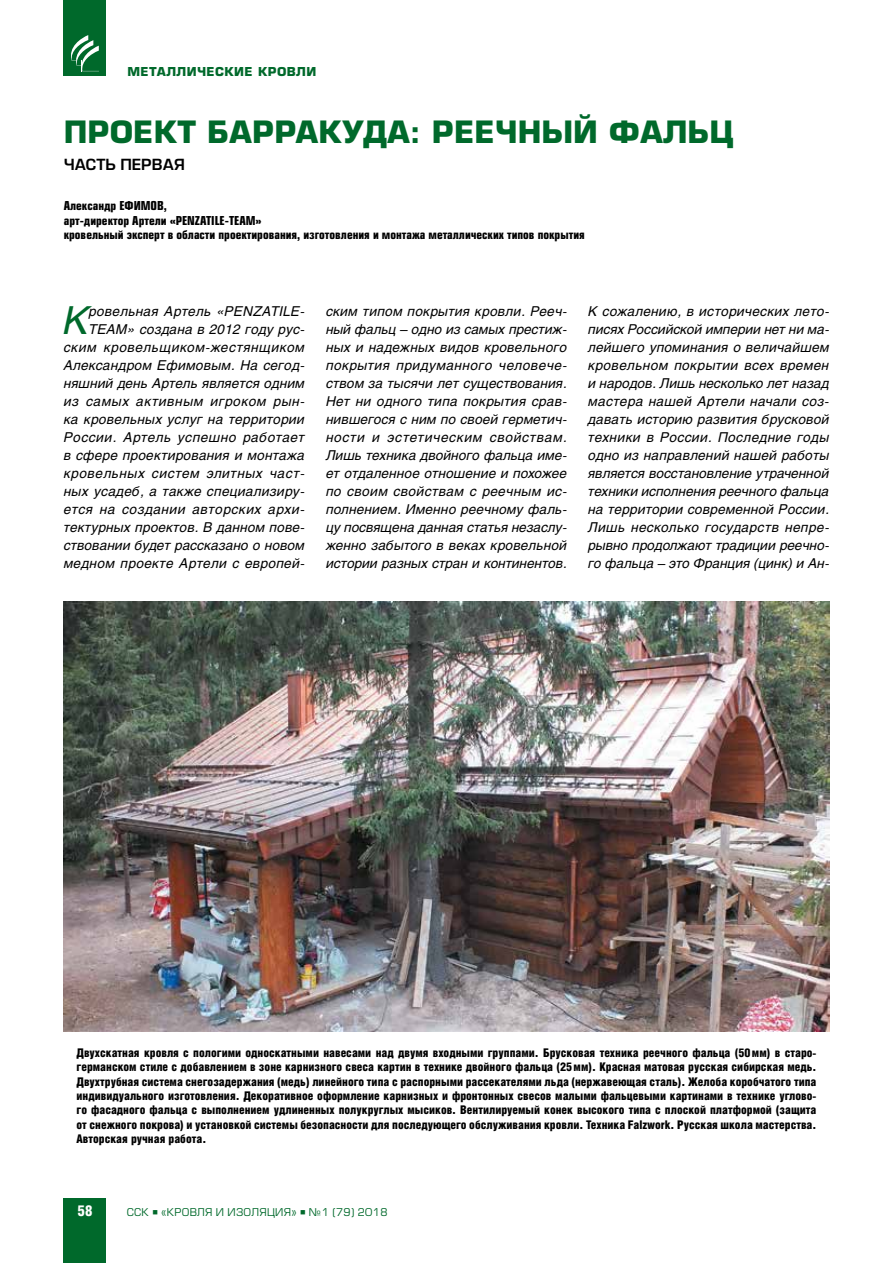
<style>
.page{position:relative;width:893px;height:1263px;background:#fff}
.page>*{position:absolute;margin:0;border:0;box-sizing:border-box;transform-origin:0 0}
.t1{font:italic 38.25px "Helios";color:#00692b}
.t2{font:700 30px "Europe";color:#00692b}
.t3{font:15px "Europe Demi";color:#000}
.t4{font:900 15px "Helios Cond";color:#fff}
.t5{font:italic 13.5px/18px "Helios";letter-spacing:.02em;color:#000;text-align:justify}
.t6{font:900 12px/14.4px "Helios Cond";color:#000;text-align:justify}
.t7{font:700 12px/14.4px "Europe Cond";color:#000}
.t8{font:700 12px "Europe";letter-spacing:.03em;color:#00692b}
.t9{font:10.5px "Europe";letter-spacing:.03em;color:#00692b}
</style>
<div class="page">
<div style="left:64px;top:1198px;width:42px;height:65px;background:#00692b"></div>
<div style="left:64px;top:0;width:42px;height:76px;background:#00692b"></div>
<svg style="left:71px;top:35px;width:28px;height:36px"></svg>
<img style="left:64px;top:601px;width:765px;height:431px">
<p class="t8" style="left:128px;top:64px;width:190px">МЕТАЛЛИЧЕСКИЕ КРОВЛИ</p>
<h2 class="t2" style="left:64px;top:114px;width:671px">ПРОЕКТ БАРРАКУДА: РЕЕЧНЫЙ ФАЛЬЦ</h2>
<p class="t3" style="left:64px;top:155px;width:123px">Часть первая</p>
<p class="t7" style="left:64px;top:198px;width:522px">Александр ЕФИМОВ,<br>арт-директор Артели «PENZATILE-TEAM»<br>кровельный эксперт в области проектирования, изготовления и монтажа металлических типов покрытия</p>
<p class="t5" style="left:64px;top:302px;width:243px;text-align:right">ровельная Артель «PENZATILE-TEAM» создана в 2012 году рус&shy;ским кровельщиком-жестянщиком Александром Ефимовым. На сегод&shy;няшний день Артель является одним из самых активным игроком рын&shy;ка кровельных услуг на территории России. Артель успешно работает в сфере проектирования и монтажа кровельных систем элитных част&shy;ных усадеб, а также специализиру&shy;ется на создании авторских архи&shy;тектурных проектов. В данном пове&shy;ствовании будет рассказано о новом медном проекте Артели с европей-</p>
<p class="t5" style="left:326px;top:302px;width:243px">ским типом покрытия кровли. Рееч&shy;ный фальц – одно из самых престиж&shy;ных и надежных видов кровельного покрытия придуманного человече&shy;ством за тысячи лет существования.<br>Нет ни одного типа покрытия срав&shy;нившегося с ним по своей герметич&shy;ности и эстетическим свойствам.<br>Лишь техника двойного фальца име&shy;ет отдаленное отношение и похожее по своим свойствам с реечным ис&shy;полнением. Именно реечному фаль&shy;цу посвящена данная статья незаслу&shy;женно забытого в веках кровельной истории разных стран и континентов.</p>
<p class="t5" style="left:588px;top:302px;width:243px">К сожалению, в исторических лето&shy;писях Российской империи нет ни ма&shy;лейшего упоминания о величайшем кровельном покрытии всех времен и народов. Лишь несколько лет назад мастера нашей Артели начали соз&shy;давать историю развития брусковой техники в России. Последние годы одно из направлений нашей работы является восстановление утраченной техники исполнения реечного фальца на территории современной России.<br>Лишь несколько государств непре&shy;рывно продолжают традиции реечно&shy;го фальца – это Франция (цинк) и Ан-</p>
<h1 class="t1" style="left:63px;top:297px;width:27px">К</h1>
<p class="t6" style="left:77px;top:1045px;width:741px">Двухскатная кровля с пологими односкатными навесами над двумя входными группами. Брусковая техника реечного фальца (50мм) в старо&shy;германском стиле с добавлением в зоне карнизного свеса картин в технике двойного фальца (25мм). Красная матовая русская сибирская медь.<br>Двухтрубная система снегозадержания (медь) линейного типа с распорными рассекателями льда (нержавеющая сталь). Желоба коробчатого типа индивидуального изготовления. Декоративное оформление карнизных и фронтонных свесов малыми фальцевыми картинами в технике углово&shy;го фасадного фальца с выполнением удлиненных полукруглых мысиков. Вентилируемый конек высокого типа с плоской платформой (защита от снежного покрова) и установкой системы безопасности для последующего обслуживания кровли. Техника Falzwork. Русская школа мастерства.<br>Авторская ручная работа.</p>
<p class="t4" style="left:78px;top:1202px;width:17px">58</p>
<p class="t9" style="left:127px;top:1206px;width:262px">ССК ■ «Кровля и Изоляция» ■ №1 (79) 2018</p>
</div>
